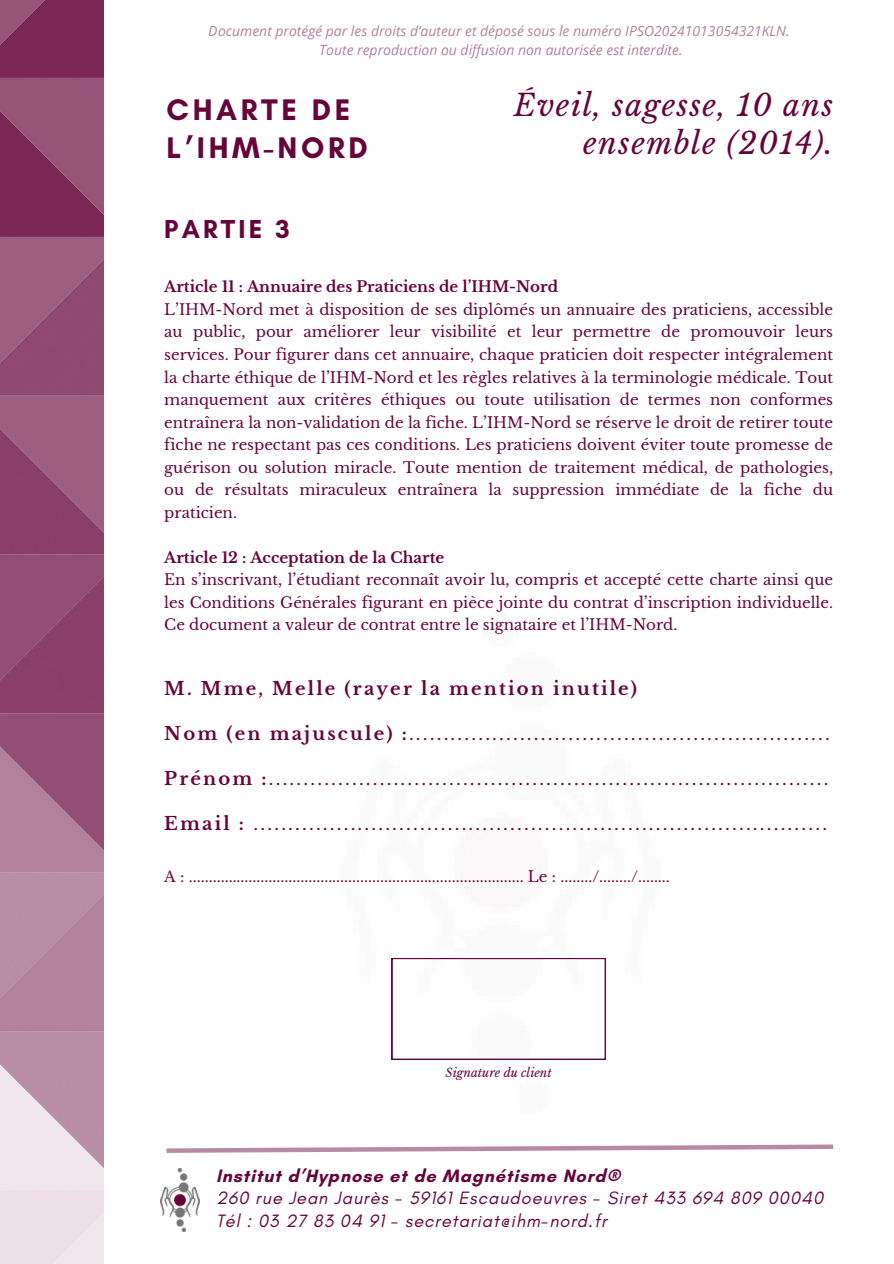
<style>
.page{position:relative;width:894px;height:1264px;background:#fff}
.page>*{position:absolute;margin:0;border:0;box-sizing:border-box;transform-origin:0 0}
.t1{font:700 30.3px/38.2px "Glacial Indifference";letter-spacing:.12em;color:#660539}
.t2{font:italic 29.85px/37px "Libre Baskerville";letter-spacing:.05em;color:#660539;text-align:right}
.t3{font:700 26.4px "Glacial Indifference";letter-spacing:.12em;color:#660539}
.t4{font:italic 18.15px/22.5px "Glacial Indifference";letter-spacing:.05em;color:#660539}
.t5{font:18px "Libre Baskerville";color:#660539}
.t6{font:700 18px "Libre Baskerville";letter-spacing:.12em;color:#660539}
.t7{font:15px/22.5px "Libre Baskerville";color:#660539}
.t8{font:italic 13.95px/19.2px "Open Sans";color:#660539;text-align:center}
.t9{font:italic 12px "Libre Baskerville";color:#660539}
.s1{font-weight:700}
.s2{font-weight:700;font-style:normal}
</style>
<div class="page">
<img style="left:0;top:0;width:104px;height:1263px">
<svg style="left:166px;top:1144px;width:668px;height:8px"></svg>
<img style="left:160px;top:1168px;width:40px;height:63px">
<img style="left:391px;top:958px;width:215px;height:102px">
<p class="t8" style="left:209px;top:21px;width:582px">Document protégé par les droits d’auteur et déposé sous le numéro IPSO20241013054321KLN.<br>Toute reproduction ou diffusion non autorisée est interdite.</p>
<p class="t1" style="left:166px;top:90px;width:203px">CHARTE DE<br>L’IHM-NORD</p>
<h1 class="t3" style="left:164px;top:213px;width:127px">PARTIE 3</h1>
<h6 class="t2" style="left:513px;top:87px;width:321px">Éveil, sagesse, 10 ans ensemble (2014).</h6>
<h2 class="t7" style="left:164px;top:276px;width:670px"><span class="s1">Article 11 : Annuaire des Praticiens de l’IHM-Nord<br></span>L’IHM-Nord met à disposition de ses diplômés un annuaire des praticiens, accessible au public, pour améliorer leur visibilité et leur permettre de promouvoir leurs services. Pour figurer dans cet annuaire, chaque praticien doit respecter intégralement la charte éthique de l’IHM-Nord et les règles relatives à la terminologie médicale. Tout manquement aux critères éthiques ou toute utilisation de termes non conformes entraînera la non-validation de la fiche. L’IHM-Nord se réserve le droit de retirer toute fiche ne respectant pas ces conditions. Les praticiens doivent éviter toute promesse de guérison ou solution miracle. Toute mention de traitement médical, de pathologies, ou de résultats miraculeux entraînera la suppression immédiate de la fiche du praticien.</h2>
<h3 class="t7" style="left:164px;top:546px;width:670px"><span class="s1">Article 12 : Acceptation de la Charte<br></span>En s’inscrivant, l’étudiant reconnaît avoir lu, compris et accepté cette charte ainsi que les Conditions Générales figurant en pièce jointe du contrat d’inscription individuelle.<br>Ce document a valeur de contrat entre le signataire et l’IHM-Nord.</h3>
<h4 class="t6" style="left:164px;top:677px;width:474px">M. Mme, Melle (rayer la mention inutile)</h4>
<h5 class="t5" style="left:164px;top:722px;width:667px"><span class="s1">Nom (en majuscule) :</span>.............................................................</h5>
<h5 class="t5" style="left:164px;top:767px;width:665px"><span class="s1">Prénom :</span>.................................................................................</h5>
<h5 class="t5" style="left:164px;top:812px;width:664px"><span class="s1">Email :</span> ...................................................................................</h5>
<p class="t7" style="left:164px;top:865px;width:507px">A : .................................................................................... Le : ......../......../........</p>
<h6 class="t9" style="left:445px;top:1065px;width:108px">Signature du client</h6>
<h6 class="t4" style="left:216px;top:1163px;width:608px"><span class="s2">Institut d’Hypnose et de Magnétisme Nord®<br></span>260 rue Jean Jaurès - 59161 Escaudoeuvres - Siret 433 694 809 00040<br>Tél : 03 27 83 04 91 - secretariat@ihm-nord.fr</h6>
</div>
